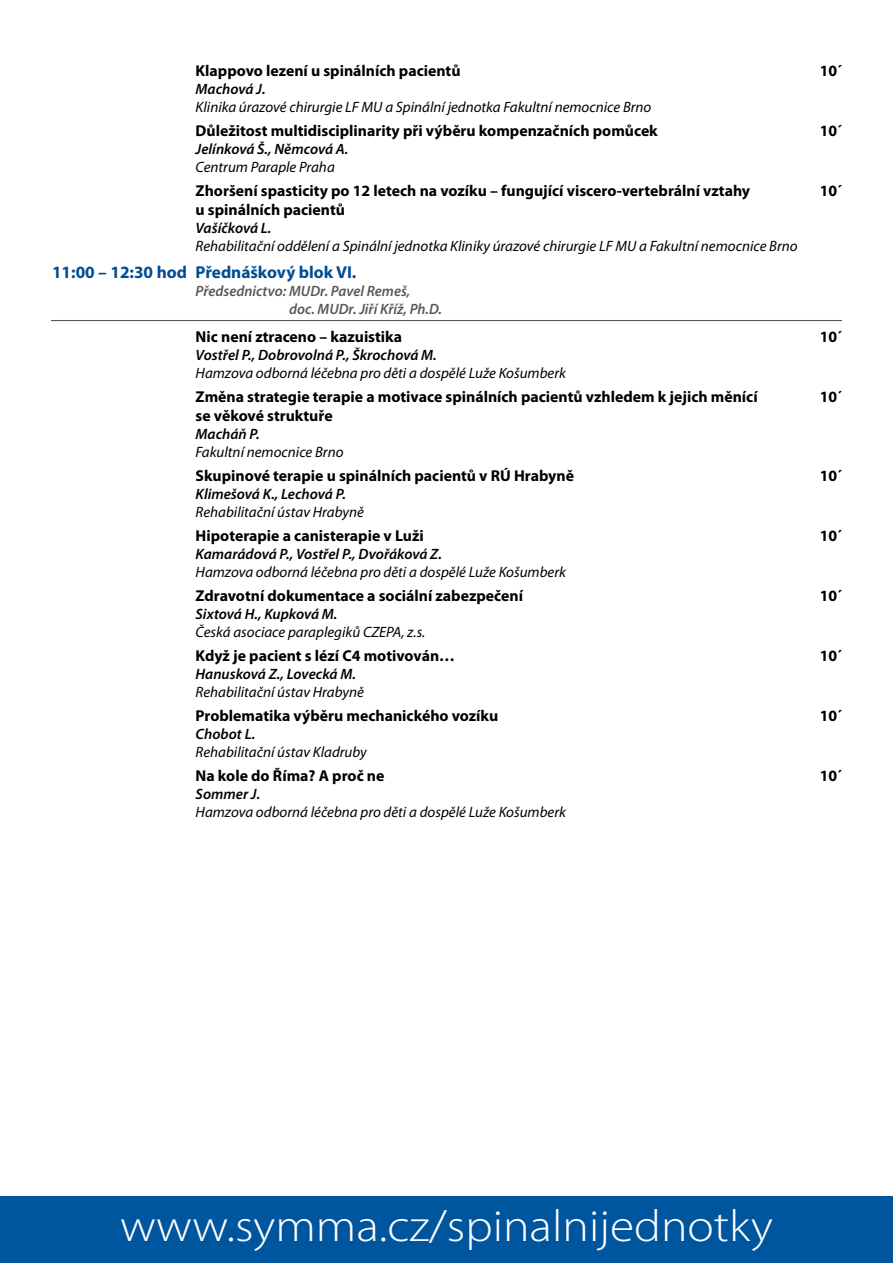
<style>
.page{position:relative;width:893px;height:1263px;background:#fff}
.page>*{position:absolute;margin:0;border:0;box-sizing:border-box;transform-origin:0 0}
.t1{font:300 45px "Myriad Pro";color:#fff;scale:1.1 1}
.t2{font:700 17.25px "Myriad Pro";color:#004c93}
.t3{font:700 15.75px "Myriad Pro";color:#000}
.t4{font:italic 15px "Myriad Pro";color:#000}
.t5{font:italic 600 15px "Myriad Pro";color:#000}
.t6{font:italic 600 15px/18px "Myriad Pro";color:#58585a}
</style>
<div class="page">
<hr style="left:51px;top:320px;width:791px;height:1px;background:#58585a">
<div style="left:0;top:1196px;width:893px;height:67px;background:#00559f"></div>
<p class="t3" style="left:196px;top:60px;width:266px">Klappovo lezení u spinálních pacientů</p>
<p class="t3" style="left:820px;top:60px;width:24px">10´</p>
<p class="t5" style="left:196px;top:79px;width:72px">Machová J.</p>
<p class="t4" style="left:196px;top:97px;width:457px">Klinika úrazové chirurgie LF MU a Spinální jednotka Fakultní nemocnice Brno</p>
<p class="t3" style="left:196px;top:120px;width:464px">Důležitost multidisciplinarity při výběru kompenzačních pomůcek</p>
<p class="t3" style="left:820px;top:120px;width:24px">10´</p>
<p class="t5" style="left:196px;top:139px;width:154px">Jelínková Š., Němcová A.</p>
<p class="t4" style="left:196px;top:157px;width:141px">Centrum Paraple Praha</p>
<p class="t3" style="left:196px;top:180px;width:556px">Zhoršení spasticity po 12 letech na vozíku – fungující viscero-vertebrální vztahy</p>
<p class="t3" style="left:820px;top:180px;width:24px">10´</p>
<p class="t3" style="left:196px;top:199px;width:151px">u spinálních pacientů</p>
<p class="t5" style="left:196px;top:218px;width:77px">Vašíčková L.</p>
<p class="t4" style="left:196px;top:236px;width:603px">Rehabilitační oddělení a Spinální jednotka Kliniky úrazové chirurgie LF MU a Fakultní nemocnice Brno</p>
<p class="t2" style="left:52px;top:261px;width:306px">11:00 – 12:30 hod Přednáškový blok VI.</p>
<p class="t6" style="left:289px;top:281px;width:154px;text-indent:-94px">Předsednictvo: MUDr. Pavel Remeš,<br>doc. MUDr. Jiří Kříž, Ph.D.</p>
<p class="t3" style="left:196px;top:326px;width:208px">Nic není ztraceno – kazuistika</p>
<p class="t3" style="left:820px;top:326px;width:24px">10´</p>
<p class="t5" style="left:196px;top:345px;width:243px">Vostřel P., Dobrovolná P., Škrochová M.</p>
<p class="t4" style="left:196px;top:364px;width:372px">Hamzova odborná léčebna pro děti a dospělé Luže Košumberk</p>
<p class="t3" style="left:196px;top:386px;width:564px">Změna strategie terapie a motivace spinálních pacientů vzhledem k jejich měnící</p>
<p class="t3" style="left:820px;top:386px;width:24px">10´</p>
<p class="t3" style="left:196px;top:405px;width:139px">se věkové struktuře</p>
<p class="t5" style="left:196px;top:424px;width:66px">Macháň P.</p>
<p class="t4" style="left:196px;top:442px;width:149px">Fakultní nemocnice Brno</p>
<p class="t3" style="left:196px;top:465px;width:380px">Skupinové terapie u spinálních pacientů v RÚ Hrabyně</p>
<p class="t3" style="left:820px;top:465px;width:24px">10´</p>
<p class="t5" style="left:196px;top:484px;width:152px">Klimešová K., Lechová P.</p>
<p class="t4" style="left:196px;top:502px;width:170px">Rehabilitační ústav Hrabyně</p>
<p class="t3" style="left:196px;top:525px;width:230px">Hipoterapie a canisterapie v Luži</p>
<p class="t3" style="left:820px;top:525px;width:24px">10´</p>
<p class="t5" style="left:196px;top:544px;width:248px">Kamarádová P., Vostřel P., Dvořáková Z.</p>
<p class="t4" style="left:196px;top:562px;width:372px">Hamzova odborná léčebna pro děti a dospělé Luže Košumberk</p>
<p class="t3" style="left:196px;top:585px;width:329px">Zdravotní dokumentace a sociální zabezpečení</p>
<p class="t3" style="left:820px;top:585px;width:24px">10´</p>
<p class="t5" style="left:196px;top:604px;width:143px">Sixtová H., Kupková M.</p>
<p class="t4" style="left:196px;top:622px;width:231px">Česká asociace paraplegiků CZEPA, z.s.</p>
<p class="t3" style="left:196px;top:645px;width:261px">Když je pacient s lézí C4 motivován…</p>
<p class="t3" style="left:820px;top:645px;width:24px">10´</p>
<p class="t5" style="left:196px;top:664px;width:162px">Hanusková Z., Lovecká M.</p>
<p class="t4" style="left:196px;top:682px;width:170px">Rehabilitační ústav Hrabyně</p>
<p class="t3" style="left:196px;top:705px;width:304px">Problematika výběru mechanického vozíku</p>
<p class="t3" style="left:820px;top:705px;width:24px">10´</p>
<p class="t5" style="left:196px;top:724px;width:61px">Chobot L.</p>
<p class="t4" style="left:196px;top:742px;width:173px">Rehabilitační ústav Kladruby</p>
<p class="t3" style="left:196px;top:765px;width:190px">Na kole do Říma? A proč ne</p>
<p class="t3" style="left:820px;top:765px;width:24px">10´</p>
<p class="t5" style="left:196px;top:784px;width:66px">Sommer J.</p>
<p class="t4" style="left:196px;top:802px;width:372px">Hamzova odborná léčebna pro děti a dospělé Luže Košumberk</p>
<h1 class="t1" style="left:120px;top:1199px;width:595px">www.symma.cz/spinalnijednotky</h1>
</div>
